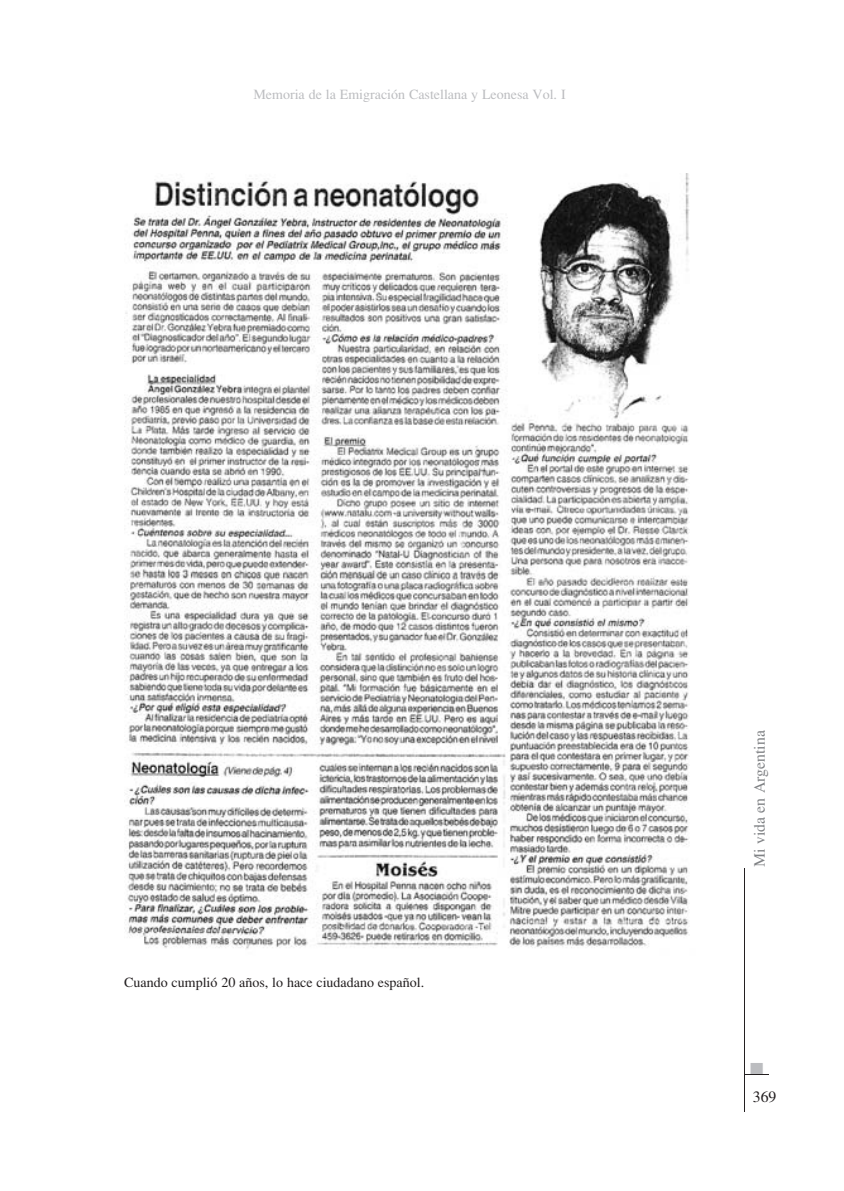
<style>
.page{position:relative;width:844px;height:1191px;background:#fff}
.page>*{position:absolute;margin:0;border:0;box-sizing:border-box;transform-origin:0 0}
.t1{font:17.5px "Zapf Dingbats ITC";color:#bcbdc0}
.t2{font:15.75px "Times";color:#808285}
.t3{font:15.75px "Times";color:#231f20}
.t4{font:14px "Times";color:#bcbdc0}
.t5{font:14px "Times";color:#231f20}
</style>
<div class="page">
<svg style="left:744px;top:1074px;width:24px;height:1px"></svg>
<hr style="left:743px;top:868px;width:1px;height:243px;background:#231f20">
<img style="left:124px;top:174px;width:566px;height:775px">
<p class="t4" style="left:253px;top:86px;width:313px">Memoria de la Emigración Castellana y Leonesa Vol. I</p>
<p class="t5" style="left:124px;top:974px;width:301px">Cuando cumplió 20 años, lo hace ciudadano español.</p>
<p class="t2" style="left:750px;top:866px;width:138px;rotate:-90deg">Mi vida en Argentina</p>
<p class="t1" style="left:750px;top:1060px;width:15px">■</p>
<p class="t3" style="left:752px;top:1087px;width:25px">369</p>
</div>
